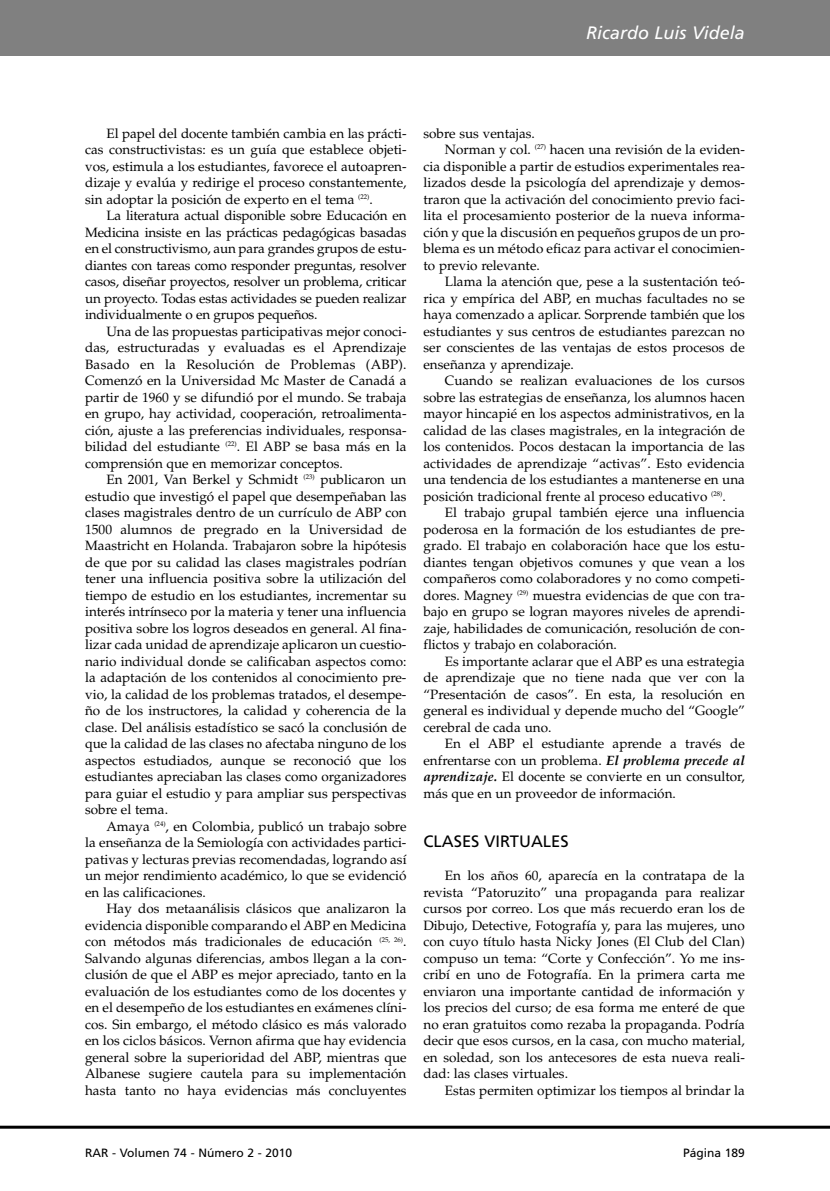
<style>
.page{position:relative;width:830px;height:1191px;background:#fff}
.page>*{position:absolute;margin:0;border:0;box-sizing:border-box;transform-origin:0 0}
.t1{font:italic 18px "Frutiger";color:#fff}
.t2{font:16.5px "Frutiger";color:#000}
.t3{font:13.5px/16.5px "Palatino";color:#000;text-align:justify}
.t4{font:12px "Frutiger";color:#000}
.s1{font-weight:700;font-style:italic}
</style>
<div class="page">
<div style="left:0;top:0;width:829px;height:55px;background:#808080"></div>
<hr style="left:0;top:1125px;width:829px;height:3px;background:#000">
<h1 class="t1" style="left:585px;top:26px;width:160px">Ricardo Luis Videla</h1>
<p class="t3" style="left:85px;top:126px;width:323px;text-indent:21px">El papel del docente también cambia en las prácti&shy;cas constructivistas: es un guía que establece objeti&shy;vos, estimula a los estudiantes, favorece el autoapren&shy;dizaje y evalúa y redirige el proceso constantemente, sin adoptar la posición de experto en el tema <sup>(22)</sup>.</p>
<p class="t3" style="left:85px;top:209px;width:323px;text-indent:21px">La literatura actual disponible sobre Educación en Medicina insiste en las prácticas pedagógicas basadas en el constructivismo, aun para grandes grupos de estu&shy;diantes con tareas como responder preguntas, resolver casos, diseñar proyectos, resolver un problema, criticar un proyecto. Todas estas actividades se pueden realizar individualmente o en grupos pequeños.</p>
<p class="t3" style="left:85px;top:324px;width:323px;text-indent:21px">Una de las propuestas participativas mejor conoci&shy;das, estructuradas y evaluadas es el Aprendizaje Basado en la Resolución de Problemas (ABP).<br>Comenzó en la Universidad Mc Master de Canadá a partir de 1960 y se difundió por el mundo. Se trabaja en grupo, hay actividad, cooperación, retroalimenta&shy;ción, ajuste a las preferencias individuales, responsa&shy;bilidad del estudiante <sup>(22)</sup>. El ABP se basa más en la comprensión que en memorizar conceptos.</p>
<p class="t3" style="left:85px;top:473px;width:323px;text-indent:21px">En 2001, Van Berkel y Schmidt <sup>(23)</sup> publicaron un estudio que investigó el papel que desempeñaban las clases magistrales dentro de un currículo de ABP con 1500 alumnos de pregrado en la Universidad de Maastricht en Holanda. Trabajaron sobre la hipótesis de que por su calidad las clases magistrales podrían tener una influencia positiva sobre la utilización del tiempo de estudio en los estudiantes, incrementar su interés intrínseco por la materia y tener una influencia positiva sobre los logros deseados en general. Al fina&shy;lizar cada unidad de aprendizaje aplicaron un cuestio&shy;nario individual donde se calificaban aspectos como: la adaptación de los contenidos al conocimiento pre&shy;vio, la calidad de los problemas tratados, el desempe&shy;ño de los instructores, la calidad y coherencia de la clase. Del análisis estadístico se sacó la conclusión de que la calidad de las clases no afectaba ninguno de los aspectos estudiados, aunque se reconoció que los estudiantes apreciaban las clases como organizadores para guiar el estudio y para ampliar sus perspectivas sobre el tema.</p>
<p class="t3" style="left:85px;top:819px;width:323px;text-indent:21px">Amaya <sup>(24)</sup>, en Colombia, publicó un trabajo sobre la enseñanza de la Semiología con actividades partici&shy;pativas y lecturas previas recomendadas, logrando así un mejor rendimiento académico, lo que se evidenció en las calificaciones.</p>
<p class="t3" style="left:85px;top:902px;width:323px;text-indent:21px">Hay dos metaanálisis clásicos que analizaron la evidencia disponible comparando el ABP en Medicina con métodos más tradicionales de educación <sup>(25,</sup> <sup>26)</sup>.<br>Salvando algunas diferencias, ambos llegan a la con&shy;clusión de que el ABP es mejor apreciado, tanto en la evaluación de los estudiantes como de los docentes y en el desempeño de los estudiantes en exámenes clíni&shy;cos. Sin embargo, el método clásico es más valorado en los ciclos básicos. Vernon afirma que hay evidencia general sobre la superioridad del ABP, mientras que Albanese sugiere cautela para su implementación hasta tanto no haya evidencias más concluyentes</p>
<p class="t3" style="left:423px;top:126px;width:113px">sobre sus ventajas.</p>
<p class="t3" style="left:444px;top:143px;width:301px">Norman y col. <sup>(27)</sup> hacen una revisión de la eviden-</p>
<p class="t3" style="left:423px;top:159px;width:323px">cia disponible a partir de estudios experimentales rea-</p>
<p class="t3" style="left:423px;top:176px;width:323px">lizados desde la psicología del aprendizaje y demos-</p>
<p class="t3" style="left:423px;top:192px;width:323px">traron que la activación del conocimiento previo faci-</p>
<p class="t3" style="left:423px;top:209px;width:323px">lita el procesamiento posterior de la nueva informa-</p>
<p class="t3" style="left:423px;top:225px;width:323px">ción y que la discusión en pequeños grupos de un pro-</p>
<p class="t3" style="left:423px;top:242px;width:323px">blema es un método eficaz para activar el conocimien-</p>
<p class="t3" style="left:423px;top:258px;width:118px">to previo relevante.</p>
<p class="t3" style="left:444px;top:275px;width:301px">Llama la atención que, pese a la sustentación teó-</p>
<p class="t3" style="left:423px;top:291px;width:323px">rica y empírica del ABP, en muchas facultades no se</p>
<p class="t3" style="left:423px;top:308px;width:323px">haya comenzado a aplicar. Sorprende también que los</p>
<p class="t3" style="left:423px;top:324px;width:323px">estudiantes y sus centros de estudiantes parezcan no</p>
<p class="t3" style="left:423px;top:341px;width:323px">ser conscientes de las ventajas de estos procesos de</p>
<p class="t3" style="left:423px;top:357px;width:152px">enseñanza y aprendizaje.</p>
<p class="t3" style="left:444px;top:374px;width:301px">Cuando se realizan evaluaciones de los cursos</p>
<p class="t3" style="left:423px;top:390px;width:323px">sobre las estrategias de enseñanza, los alumnos hacen</p>
<p class="t3" style="left:423px;top:407px;width:323px">mayor hincapié en los aspectos administrativos, en la</p>
<p class="t3" style="left:423px;top:423px;width:323px">calidad de las clases magistrales, en la integración de</p>
<p class="t3" style="left:423px;top:440px;width:323px">los contenidos. Pocos destacan la importancia de las</p>
<p class="t3" style="left:423px;top:456px;width:323px">actividades de aprendizaje “activas”. Esto evidencia</p>
<p class="t3" style="left:423px;top:473px;width:323px">una tendencia de los estudiantes a mantenerse en una</p>
<p class="t3" style="left:423px;top:489px;width:304px">posición tradicional frente al proceso educativo <sup>(28)</sup>.</p>
<p class="t3" style="left:444px;top:506px;width:301px">El trabajo grupal también ejerce una influencia</p>
<p class="t3" style="left:423px;top:522px;width:323px">poderosa en la formación de los estudiantes de pre-</p>
<p class="t3" style="left:423px;top:539px;width:323px">grado. El trabajo en colaboración hace que los estu-</p>
<p class="t3" style="left:423px;top:555px;width:323px">diantes tengan objetivos comunes y que vean a los</p>
<p class="t3" style="left:423px;top:572px;width:323px">compañeros como colaboradores y no como competi-</p>
<p class="t3" style="left:423px;top:588px;width:323px">dores. Magney <sup>(29)</sup> muestra evidencias de que con tra-</p>
<p class="t3" style="left:423px;top:605px;width:323px">bajo en grupo se logran mayores niveles de aprendi-</p>
<p class="t3" style="left:423px;top:621px;width:323px">zaje, habilidades de comunicación, resolución de con-</p>
<p class="t3" style="left:423px;top:638px;width:195px">flictos y trabajo en colaboración.</p>
<p class="t3" style="left:444px;top:654px;width:301px">Es importante aclarar que el ABP es una estrategia</p>
<p class="t3" style="left:423px;top:671px;width:323px">de aprendizaje que no tiene nada que ver con la</p>
<p class="t3" style="left:423px;top:687px;width:323px">“Presentación de casos”. En esta, la resolución en</p>
<p class="t3" style="left:423px;top:704px;width:323px">general es individual y depende mucho del “Google”</p>
<p class="t3" style="left:423px;top:720px;width:129px">cerebral de cada uno.</p>
<p class="t3" style="left:444px;top:737px;width:301px">En el ABP el estudiante aprende a través de</p>
<p class="t3" style="left:423px;top:753px;width:323px">enfrentarse con un problema. <span class="s1">El problema precede al</span></p>
<p class="t3" style="left:423px;top:770px;width:323px"><span class="s1">aprendizaje.</span> El docente se convierte en un consultor,</p>
<p class="t3" style="left:423px;top:786px;width:254px">más que en un proveedor de información.</p>
<p class="t2" style="left:423px;top:835px;width:147px">CLASES VIRTUALES</p>
<p class="t3" style="left:423px;top:869px;width:323px;text-indent:21px">En los años 60, aparecía en la contratapa de la revista “Patoruzito” una propaganda para realizar cursos por correo. Los que más recuerdo eran los de Dibujo, Detective, Fotografía y, para las mujeres, uno con cuyo título hasta Nicky Jones (El Club del Clan) compuso un tema: “Corte y Confección”. Yo me ins&shy;cribí en uno de Fotografía. En la primera carta me enviaron una importante cantidad de información y los precios del curso; de esa forma me enteré de que no eran gratuitos como rezaba la propaganda. Podría decir que esos cursos, en la casa, con mucho material, en soledad, son los antecesores de esta nueva reali&shy;dad: las clases virtuales.</p>
<p class="t3" style="left:444px;top:1083px;width:301px">Estas permiten optimizar los tiempos al brindar la</p>
<p class="t4" style="left:85px;top:1148px;width:208px">RAR - Volumen 74 - Número 2 - 2010</p>
<p class="t4" style="left:682px;top:1148px;width:63px">Página 189</p>
</div>
